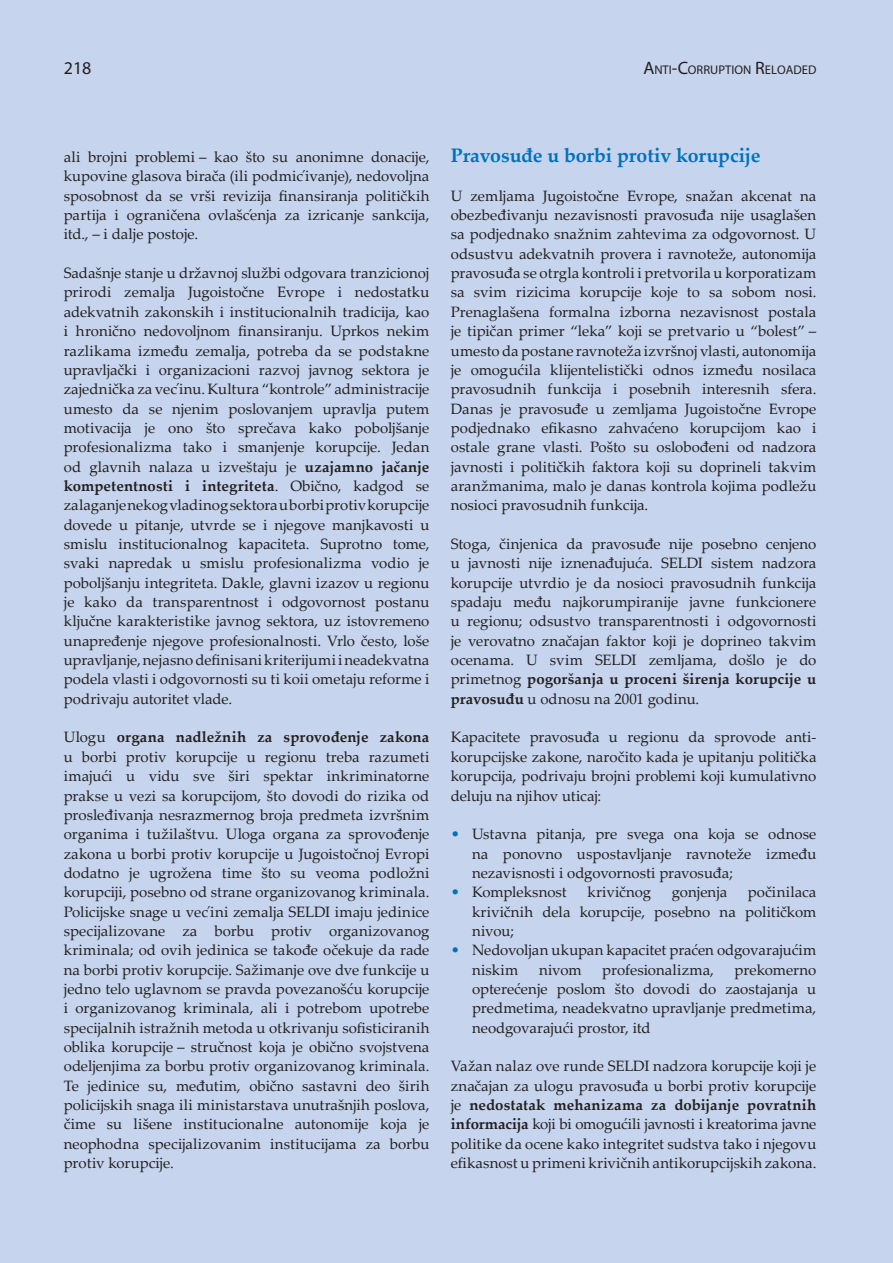
<style>
.page{position:relative;width:893px;height:1263px;background:#c6d5ed}
.page>*{position:absolute;margin:0;border:0;box-sizing:border-box;transform-origin:0 0}
.t1{font:700 19.5px "Palatino Linotype";letter-spacing:-.005em;color:#0072bc}
.t2{font:18px "Myriad Pro";color:#231f20}
.t3{font:15px/19.4px "Palatino Linotype";color:#231f20;text-align:justify}
.t4{font:12.6px "Myriad Pro";color:#231f20}
.s1{font-size:18px}
.s2{font-weight:700}
.s3{color:#0072bc}
</style>
<div class="page">
<p class="t2" style="left:64px;top:57px;width:28px">218</p>
<p class="t4" style="left:643px;top:62px;width:174px"><span class="s1">A</span>NTI<span class="s1">-C</span>ORRUPTION <span class="s1">R</span>ELOADED</p>
<p class="t3" style="left:64px;top:147px;width:367px">ali brojni problemi – kao što su anonimne donacije, kupovine glasova birača (ili podmićivanje), nedovoljna sposobnost da se vrši revizija finansiranja političkih partija i ograničena ovlašćenja za izricanje sankcija, itd., – i dalje postoje.</p>
<p class="t3" style="left:64px;top:263px;width:367px">Sadašnje stanje u državnoj službi odgovara tranzicionoj prirodi zemalja Jugoistočne Evrope i nedostatku adekvatnih zakonskih i institucionalnih tradicija, kao i hronično nedovoljnom finansiranju. Uprkos nekim razlikama između zemalja, potreba da se podstakne upravljački i organizacioni razvoj javnog sektora je zajednička za većinu. Kultura “kontrole” administracije umesto da se njenim poslovanjem upravlja putem motivacija je ono što sprečava kako poboljšanje profesionalizma tako i smanjenje korupcije. Jedan od glavnih nalaza u izveštaju je <span class="s2">uzajamno jačanje kompetentnosti i integriteta</span>. Obično, kadgod se zalaganje nekog vladinog sektora u borbi protiv korupcije dovede u pitanje, utvrde se i njegove manjkavosti u smislu institucionalnog kapaciteta. Suprotno tome, svaki napredak u smislu profesionalizma vodio je poboljšanju integriteta. Dakle, glavni izazov u regionu je kako da transparentnost i odgovornost postanu ključne karakteristike javnog sektora, uz istovremeno unapređenje njegove profesionalnosti. Vrlo često, loše upravljanje, nejasno definisani kriterijumi i neadekvatna podela vlasti i odgovornosti su ti koii ometaju reforme i podrivaju autoritet vlade.</p>
<p class="t3" style="left:64px;top:727px;width:367px">Ulogu <span class="s2">organa nadležnih za sprovođenje zakona </span>u borbi protiv korupcije u regionu treba razumeti imajući u vidu sve širi spektar inkriminatorne prakse u vezi sa korupcijom, što dovodi do rizika od prosleđivanja nesrazmernog broja predmeta izvršnim organima i tužilaštvu. Uloga organa za sprovođenje zakona u borbi protiv korupcije u Jugoistočnoj Evropi dodatno je ugrožena time što su veoma podložni korupciji, posebno od strane organizovanog kriminala.<br>Policijske snage u većini zemalja SELDI imaju jedinice specijalizovane za borbu protiv organizovanog kriminala; od ovih jedinica se takođe očekuje da rade na borbi protiv korupcije. Sažimanje ove dve funkcije u jedno telo uglavnom se pravda povezanošću korupcije i organizovanog kriminala, ali i potrebom upotrebe specijalnih istražnih metoda u otkrivanju sofisticiranih oblika korupcije – stručnost koja je obično svojstvena odeljenjima za borbu protiv organizovanog kriminala.<br>Te jedinice su, međutim, obično sastavni deo širih policijskih snaga ili ministarstava unutrašnjih poslova, čime su lišene institucionalne autonomije koja je neophodna specijalizovanim institucijama za borbu protiv korupcije.</p>
<h1 class="t1" style="left:451px;top:142px;width:311px">Pravosuđe u borbi protiv korupcije</h1>
<p class="t3" style="left:451px;top:185px;width:367px">U zemljama Jugoistočne Evrope, snažan akcenat na obezbeđivanju nezavisnosti pravosuđa nije usaglašen sa podjednako snažnim zahtevima za odgovornost. U odsustvu adekvatnih provera i ravnoteže, autonomija pravosuđa se otrgla kontroli i pretvorila u korporatizam sa svim rizicima korupcije koje to sa sobom nosi.<br>Prenaglašena formalna izborna nezavisnost postala je tipičan primer “leka” koji se pretvario u “bolest” – umesto da postane ravnoteža izvršnoj vlasti, autonomija je omogućila klijentelistički odnos između nosilaca pravosudnih funkcija i posebnih interesnih sfera.<br>Danas je pravosuđe u zemljama Jugoistočne Evrope podjednako efikasno zahvaćeno korupcijom kao i ostale grane vlasti. Pošto su oslobođeni od nadzora javnosti i političkih faktora koji su doprineli takvim aranžmanima, malo je danas kontrola kojima podležu nosioci pravosudnih funkcija.</p>
<p class="t3" style="left:451px;top:534px;width:367px">Stoga, činjenica da pravosuđe nije posebno cenjeno u javnosti nije iznenađujuća. SELDI sistem nadzora korupcije utvrdio je da nosioci pravosudnih funkcija spadaju među najkorumpiranije javne funkcionere u regionu; odsustvo transparentnosti i odgovornosti je verovatno značajan faktor koji je doprineo takvim ocenama. U svim SELDI zemljama, došlo je do primetnog <span class="s2">pogoršanja u proceni širenja korupcije u pravosuđu</span> u odnosu na 2001 godinu.</p>
<p class="t3" style="left:451px;top:727px;width:367px">Kapacitete pravosuđa u regionu da sprovode anti&shy;korupcijske zakone, naročito kada je upitanju politička korupcija, podrivaju brojni problemi koji kumulativno deluju na njihov uticaj:</p>
<p class="t3" style="left:472px;top:824px;width:346px;text-indent:-21px"><span class="s3">•</span> Ustavna pitanja, pre svega ona koja se odnose na ponovno uspostavljanje ravnoteže između nezavisnosti i odgovornosti pravosuđa;</p>
<p class="t3" style="left:451px;top:882px;width:118px"><span class="s3">•</span> Kompleksnost</p>
<p class="t3" style="left:587px;top:882px;width:65px">krivičnog</p>
<p class="t3" style="left:672px;top:882px;width:57px">gonjenja</p>
<p class="t3" style="left:472px;top:882px;width:346px;text-indent:276px">počinilaca krivičnih dela korupcije, posebno na političkom nivou;</p>
<p class="t3" style="left:472px;top:940px;width:346px;text-indent:-21px"><span class="s3">•</span> Nedovoljan ukupan kapacitet praćen odgovarajućim niskim</p>
<p class="t3" style="left:539px;top:959px;width:44px">nivom</p>
<p class="t3" style="left:602px;top:959px;width:113px">profesionalizma,</p>
<p class="t3" style="left:472px;top:959px;width:346px;text-indent:263px">prekomerno opterećenje poslom što dovodi do zaostajanja u predmetima, neadekvatno upravljanje predmetima, neodgovarajući prostor, itd</p>
<p class="t3" style="left:451px;top:1056px;width:367px">Važan nalaz ove runde SELDI nadzora korupcije koji je značajan za ulogu pravosuđa u borbi protiv korupcije je <span class="s2">nedostatak mehanizama za dobijanje povratnih informacija</span> koji bi omogućili javnosti i kreatorima javne politike da ocene kako integritet sudstva tako i njegovu efikasnost u primeni krivičnih antikorupcijskih zakona.</p>
</div>
